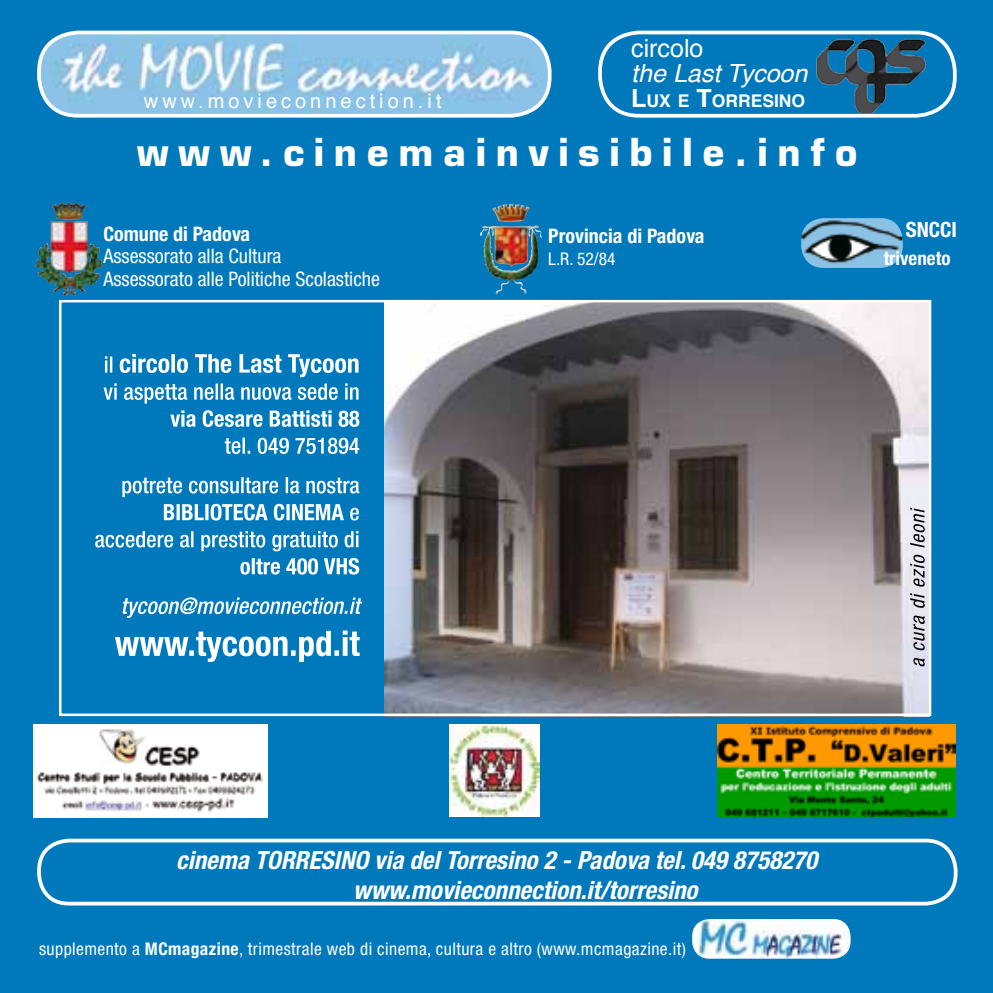
<style>
.page{position:relative;width:993px;height:993px;background:#fff}
.page>*{position:absolute;margin:0;border:0;box-sizing:border-box;transform-origin:0 0}
.t1{font:700 37.5px "Eurostile LT Std";letter-spacing:.265em;color:#fff}
.t2{font:italic 700 condensed 25px/30px "Helvetica Neue";color:#fff}
.t3{font:italic 25px "Helvetica";color:#fff}
.t4{font:25px "Helvetica";color:#fff}
.t5{font:700 condensed 21px "Helvetica Neue";color:#fff}
.t6{font:condensed 20px/22.5px "Helvetica Neue";color:#fff}
.t7{font:700 condensed 20px "Helvetica Neue";color:#fff}
.t8{font:20px "Helvetica";letter-spacing:.2em;color:#fff}
.t9{font:700 condensed 19px "Helvetica Neue";color:#fff}
.t10{font:condensed 17.5px "Helvetica Neue";letter-spacing:.025em;color:#fff}
.t11{font:700 17.5px "Helvetica";color:#fff}
.s1{font-size:25px}
.s2{font-weight:700}
</style>
<div class="page">
<div style="left:0;top:0;width:992px;height:992px;background:#0079bc"></div>
<img style="left:39px;top:32px;width:510px;height:82px">
<div style="left:37px;top:31px;width:514px;height:87px;border:4px solid #fff;border-radius:39px"></div>
<div style="left:598px;top:31px;width:358px;height:87px;border:4px solid #fff;border-radius:39px"></div>
<img style="left:52px;top:202px;width:34px;height:18px">
<img style="left:692px;top:919px;width:158px;height:39px">
<img style="left:812px;top:31px;width:117px;height:81px">
<img style="left:482px;top:203px;width:53px;height:90px">
<img style="left:801px;top:218px;width:101px;height:50px">
<img style="left:449px;top:724px;width:90px;height:92px">
<img style="left:34px;top:724px;width:234px;height:92px">
<img style="left:717px;top:724px;width:238px;height:92px">
<img style="left:384px;top:303px;width:544px;height:409px">
<div style="left:37px;top:838px;width:920px;height:67px;border:4px solid #fff;border-radius:30px"></div>
<div style="left:59px;top:300px;width:872px;height:415px;border:2px solid #fff"></div>
<svg style="left:115px;top:630px;width:244px;height:31px"></svg>
<svg style="left:122px;top:597px;width:240px;height:20px"></svg>
<svg style="left:240px;top:557px;width:119px;height:17px"></svg>
<svg style="left:95px;top:531px;width:263px;height:20px"></svg>
<svg style="left:164px;top:503px;width:195px;height:17px"></svg>
<svg style="left:122px;top:477px;width:237px;height:20px"></svg>
<svg style="left:224px;top:437px;width:135px;height:17px"></svg>
<svg style="left:170px;top:410px;width:189px;height:17px"></svg>
<svg style="left:103px;top:383px;width:255px;height:20px"></svg>
<svg style="left:105px;top:354px;width:253px;height:23px"></svg>
<svg style="left:909px;top:507px;width:15px;height:159px"></svg>
<h2 class="t4" style="left:631px;top:28px;width:74px">circolo</h2>
<h2 class="t3" style="left:631px;top:53px;width:178px">the Last Tycoon</h2>
<p class="t8" style="left:144px;top:85px;width:299px">www.movieconnection.it</p>
<p class="t11" style="left:631px;top:86px;width:175px"><span class="s1">L</span>UX E <span class="s1">T</span>ORRESINO</p>
<h1 class="t1" style="left:137px;top:129px;width:721px">www.cinemainvisibile.info</h1>
<p class="t7" style="left:103px;top:221px;width:148px">Comune di Padova</p>
<p class="t6" style="left:103px;top:245px;width:278px">Assessorato alla Cultura<br>Assessorato alle Politiche Scolastiche</p>
<p class="t7" style="left:548px;top:223px;width:158px">Provincia di Padova</p>
<p class="t10" style="left:548px;top:249px;width:69px">L.R. 52/84</p>
<p class="t5" style="left:905px;top:216px;width:53px">SNCCI</p>
<p class="t9" style="left:883px;top:247px;width:68px">triveneto</p>
<h2 class="t2" style="left:353px;top:844px;width:465px;text-indent:-177px">cinema TORRESINO via del Torresino 2 - Padova tel. 049 8758270 www.movieconnection.it/torresino</h2>
<p class="t10" style="left:39px;top:938px;width:648px">supplemento a <span class="s2">mcmagazine</span>, trimestrale web di cinema, cultura e altro (www.mcmagazine.it)</p>
</div>
